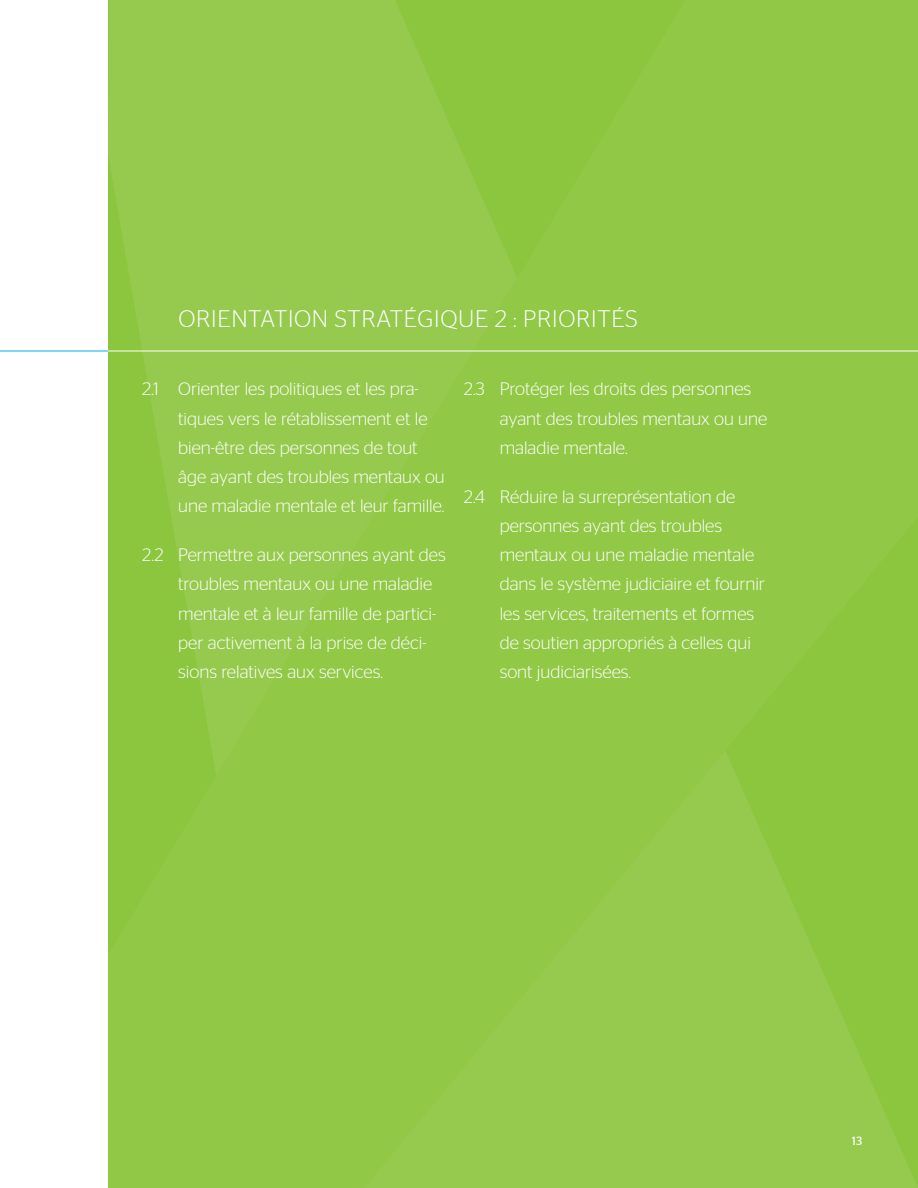
<style>
.page{position:relative;width:918px;height:1188px;background:#fff}
.page>*{position:absolute;margin:0;border:0;box-sizing:border-box;transform-origin:0 0}
.Heading_2-Reccomenda{font:300 24px "Stag Sans";letter-spacing:.03em;color:#fff}
.Reccomendations_List{font:300 18px/29.2px "Stag Sans";color:#fff}
.t1{font:12px "Stag Sans";color:#fff}
</style>
<div class="page">
<div style="left:108px;top:0;width:810px;height:1188px;background:#91c846"></div>
<hr style="left:0;top:351px;width:108px;height:1px;background:#00aeef">
<hr style="left:108px;top:351px;width:810px;height:1px;background:#fff">
<p class="Heading_2-Reccomenda" style="left:178px;top:305px;width:461px">ORIENTATION STRATÉGIQUE 2 : PRIORITÉS</p>
<p class="Reccomendations_List" style="left:178px;top:374px;width:268px;text-indent:-36px">2.1 Orienter les politiques et les pra&shy;tiques vers le rétablissement et le bien-être des personnes de tout âge ayant des troubles mentaux ou une maladie mentale et leur famille.</p>
<p class="Reccomendations_List" style="left:178px;top:540px;width:269px;text-indent:-36px">2.2 Permettre aux personnes ayant des troubles mentaux ou une maladie mentale et à leur famille de partici&shy;per activement à la prise de déci&shy;sions relatives aux services.</p>
<p class="Reccomendations_List" style="left:500px;top:374px;width:269px;text-indent:-36px">2.3 Protéger les droits des personnes ayant des troubles mentaux ou une maladie mentale.</p>
<p class="Reccomendations_List" style="left:500px;top:481px;width:267px;text-indent:-36px">2.4 Réduire la surreprésentation de personnes ayant des troubles mentaux ou une maladie mentale dans le système judiciaire et fournir les services, traitements et formes de soutien appropriés à celles qui sont judiciarisées.</p>
<p class="t1" style="left:852px;top:1134px;width:12px">13</p>
</div>
